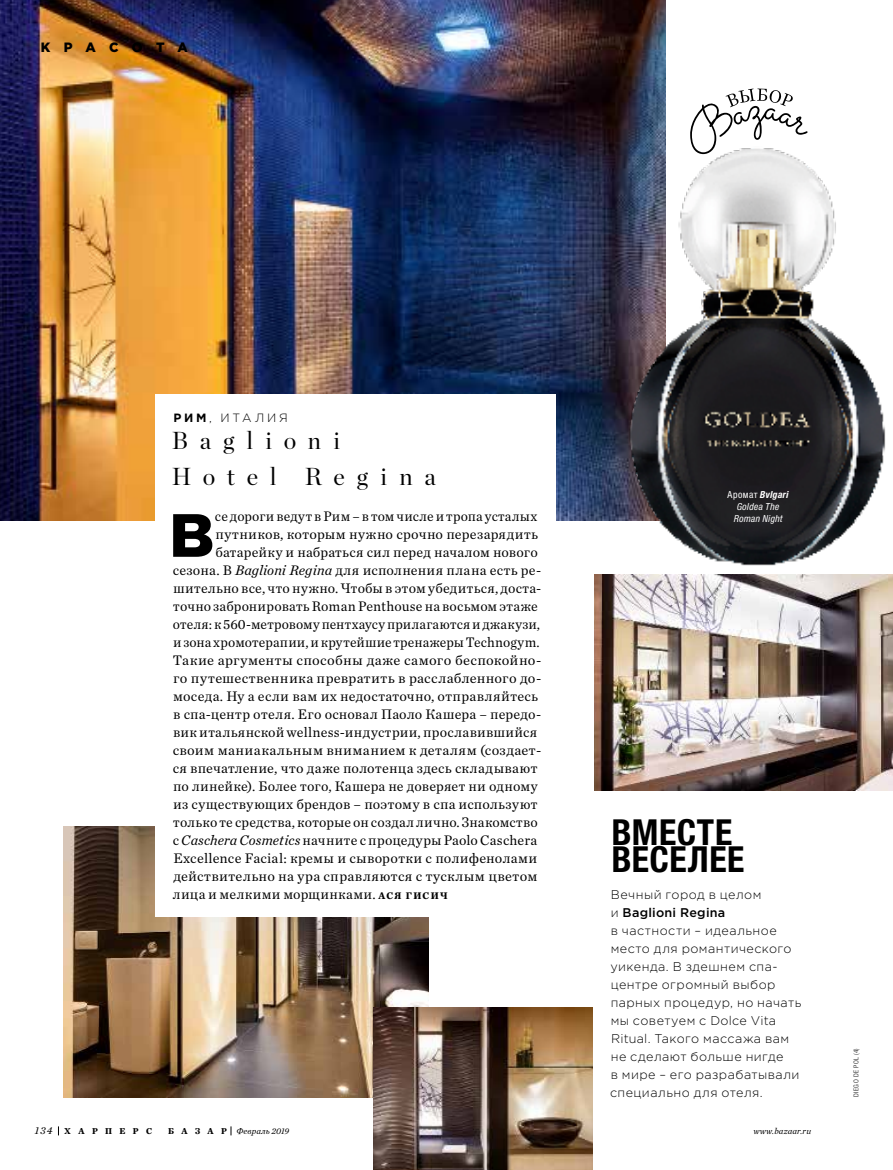
<style>
.page{position:relative;width:893px;height:1170px;background:#fff}
.page>*{position:absolute;margin:0;border:0;box-sizing:border-box;transform-origin:0 0}
.t1{font:700 79.5px "Gotham Pro";color:#000}
.t2{font:700 condensed 36px/27px "Helvetica Neue Cyr";letter-spacing:.015em;color:#000}
.t3{font:24px/36px "BAZ Article";letter-spacing:.495em;color:#000}
.t4{font:14.1px "BAZ Article Text";letter-spacing:.015em;color:#000}
.t5{font:900 13.5px "Gotham Pro";letter-spacing:1.005em;color:#000}
.t6{font:300 12.6px/18px "Gotham Pro";letter-spacing:.035em;color:#000}
.t7{font:300 12px "Gotham Pro";letter-spacing:.24em;color:#000}
.t8{font:italic condensed 9.75px/12px "Helvetica Neue Cyr";letter-spacing:.025em;color:#fff;text-align:center}
.t9{font:italic 8.7px "BAZ Article Text";letter-spacing:.01em;color:#000}
.t10{font:700 8.7px "BAZ Article Text";letter-spacing:.845em;color:#000}
.t11{font:300 condensed 6.75px "Helvetica Neue Cyr";letter-spacing:.08em;color:#000}
.s1{font-weight:700}
.s2{font-style:italic}
.s3{font-weight:700;font-size:9.75px}
.s4{font-style:normal}
.s5{font-weight:500}
.s6{font-weight:400;font-style:italic;font-size:10.5px}
.s7{font-weight:700;font-style:normal}
</style>
<div class="page">
<img style="left:0;top:0;width:531px;height:520px">
<img style="left:595px;top:592px;width:298px;height:198px">
<img style="left:64px;top:826px;width:365px;height:270px">
<img style="left:374px;top:1006px;width:218px;height:163px">
<img style="left:531px;top:0;width:362px;height:592px">
<div style="left:155px;top:394px;width:401px;height:522px;background:#fff"></div>
<svg style="left:690px;top:88px;width:118px;height:66px"></svg>
<p class="t5" style="left:41px;top:40px;width:149px">КРАСОТА</p>
<p class="t7" style="left:173px;top:411px;width:116px"><span class="s1">РИМ</span>, ИТАЛИЯ</p>
<h3 class="t3" style="left:172px;top:422px;width:266px">Baglioni<br>Hotel Regina</h3>
<p class="t4" style="left:215px;top:507px;width:324px">се дороги ведут в Рим – в том числе и тропа усталых</p>
<p class="t4" style="left:215px;top:525px;width:324px">путников, которым нужно срочно перезарядить</p>
<p class="t4" style="left:215px;top:543px;width:324px">батарейку и набраться сил перед началом нового</p>
<p class="t4" style="left:173px;top:561px;width:370px">сезона. В <span class="s2">Baglioni Regina</span> для исполнения плана есть ре-</p>
<p class="t4" style="left:173px;top:579px;width:370px">шительно все, что нужно. Чтобы в этом убедиться, доста-</p>
<p class="t4" style="left:173px;top:597px;width:366px">точно забронировать Roman Penthouse на восьмом этаже</p>
<p class="t4" style="left:173px;top:615px;width:369px">отеля: к 560-метровому пентхаусу прилагаются и джакузи,</p>
<p class="t4" style="left:173px;top:633px;width:368px">и зона хромотерапии, и крутейшие тренажеры Technogym.</p>
<p class="t4" style="left:173px;top:651px;width:370px">Такие аргументы способны даже самого беспокойно-</p>
<p class="t4" style="left:173px;top:669px;width:370px">го путешественника превратить в расслабленного до-</p>
<p class="t4" style="left:173px;top:687px;width:366px">моседа. Ну а если вам их недостаточно, отправляйтесь</p>
<p class="t4" style="left:173px;top:705px;width:370px">в спа-центр отеля. Его основал Паоло Кашера – передо-</p>
<p class="t4" style="left:173px;top:723px;width:366px">вик итальянской wellness-индустрии, прославившийся</p>
<p class="t4" style="left:173px;top:741px;width:370px">своим маниакальным вниманием к деталям (создает-</p>
<p class="t4" style="left:173px;top:759px;width:366px">ся впечатление, что даже полотенца здесь складывают</p>
<p class="t4" style="left:173px;top:777px;width:366px">по линейке). Более того, Кашера не доверяет ни одному</p>
<p class="t4" style="left:173px;top:795px;width:366px">из существующих брендов – поэтому в спа используют</p>
<p class="t4" style="left:173px;top:813px;width:366px">только те средства, которые он создал лично. Знакомство</p>
<p class="t4" style="left:173px;top:831px;width:366px">с <span class="s2">Caschera Cosmetics</span> начните с процедуры Paolo Caschera</p>
<p class="t4" style="left:173px;top:849px;width:366px">Excellence Facial: кремы и сыворотки с полифенолами</p>
<p class="t4" style="left:173px;top:867px;width:366px">действительно на ура справляются с тусклым цветом</p>
<p class="t4" style="left:173px;top:885px;width:276px">лица и мелкими морщинками. <span class="s3">АСЯ ГИСИЧ</span></p>
<h1 class="t1" style="left:168px;top:482px;width:49px">в</h1>
<p class="t8" style="left:728px;top:488px;width:63px"><span class="s4">Аромат</span> <span class="s1">Bvlgari<br></span>Goldea The<br>Roman Night</p>
<h2 class="t2" style="left:612px;top:817px;width:134px">ВМЕСТЕ<br>ВЕСЕЛЕЕ</h2>
<p class="t6" style="left:610px;top:885px;width:193px">Вечный город в целом<br>и <span class="s5">Baglioni Regina<br></span>в частности – идеальное место для романтического уикенда. В здешнем спа&shy;центре огромный выбор парных процедур, но начать мы советуем с Dolce Vita<br>Ritual. Такого массажа вам не сделают больше нигде<br>в мире – его разрабатывали специально для отеля.</p>
<p class="t10" style="left:35px;top:1125px;width:119px"><span class="s6">134</span> ХАРПЕРС</p>
<p class="t9" style="left:168px;top:1125px;width:123px"><span class="s7">Б А З А Р</span> Февраль 2019</p>
<p class="t9" style="left:753px;top:1125px;width:59px">www.bazaar.ru</p>
<p class="t11" style="left:852px;top:1096px;width:50px;rotate:-90deg">DIEGO DE POL (4)</p>
</div>
